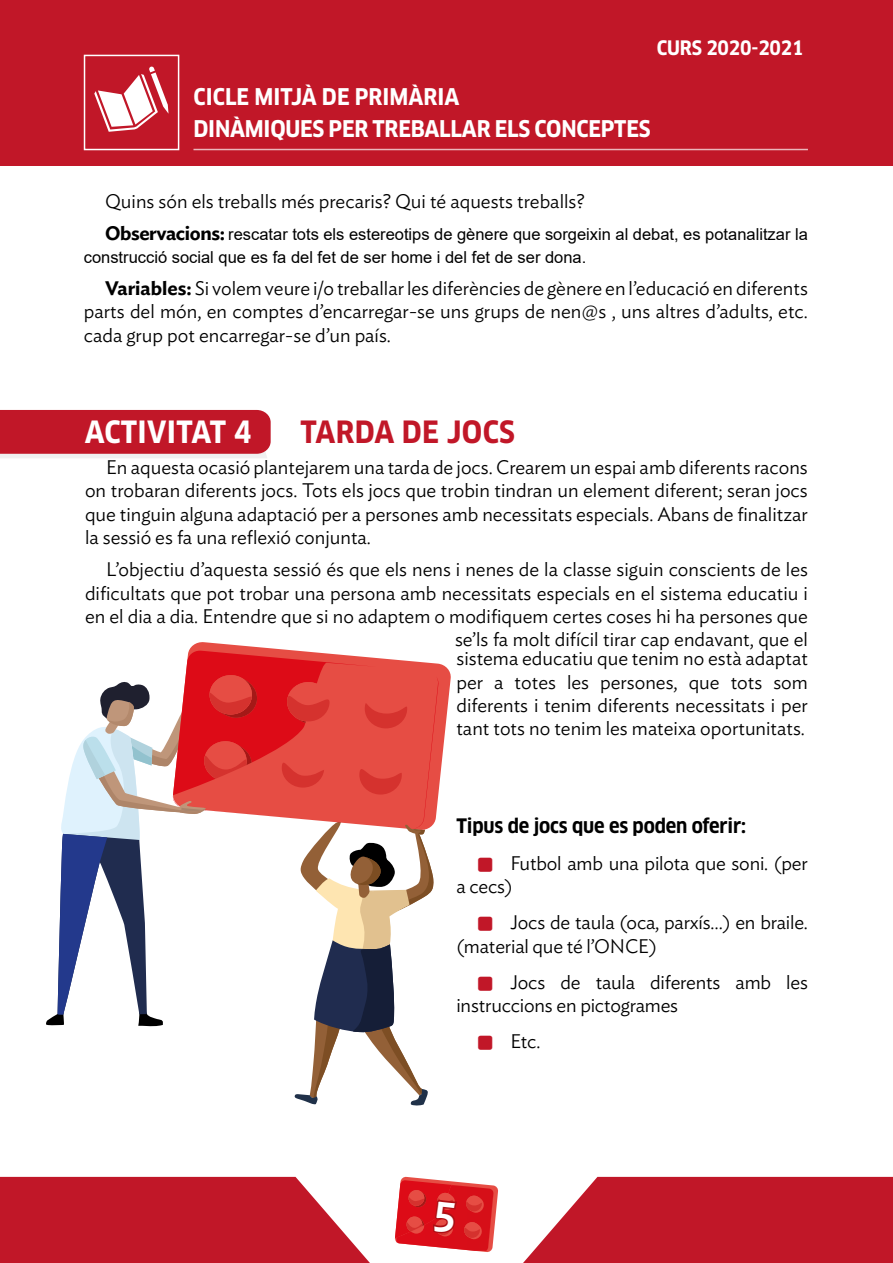
<style>
.page{position:relative;width:893px;height:1263px;background:#fff}
.page>*{position:absolute;margin:0;border:0;box-sizing:border-box;transform-origin:0 0}
.t1{font:700 30px "Clan Pro Narr";letter-spacing:.01em;color:#c11728}
.t2{font:700 30px "Clan Pro Narr";letter-spacing:.01em;color:#fff}
.t3{font:700 22.5px "Clan Pro Narr";letter-spacing:-.01em;color:#fff}
.t4{font:300 19.5px/23.4px "Ideal Sans";color:#000;text-align:justify}
.t5{font:700 19.5px "Clan Pro Narr";letter-spacing:-.01em;color:#000}
.t6{font:700 19.5px "Clan Pro Narr";letter-spacing:-.01em;color:#fff}
.t7{font:16.5px/23.4px "Arial";color:#000}
.s1{font-family:"Ideal Sans";font-weight:600;font-size:19.5px}
.s2{font-weight:600}
</style>
<div class="page">
<div style="left:1px;top:0;width:892px;height:166px;background:#c11728"></div>
<svg style="left:0;top:1177px;width:370px;height:86px;background:#c72e3d"></svg>
<svg style="left:523px;top:1177px;width:370px;height:86px;background:#c72e3d"></svg>
<svg style="left:94px;top:66px;width:75px;height:66px"></svg>
<div style="left:84px;top:55px;width:95px;height:95px;border:2px solid #fff"></div>
<hr style="left:193px;top:149px;width:615px;height:1px;background:#fff">
<svg style="left:189px;top:642px;width:262px;height:146px"></svg>
<svg style="left:187px;top:651px;width:252px;height:10px"></svg>
<svg style="left:46px;top:661px;width:393px;height:445px"></svg>
<svg style="left:0;top:410px;width:271px;height:48px;background:#c52b3b"></svg>
<svg style="left:395px;top:1176px;width:103px;height:76px;background:#e14347"></svg>
<p class="t3" style="left:194px;top:83px;width:267px">CICLE MITJÀ DE PRIMÀRIA</p>
<p class="t6" style="left:657px;top:36px;width:148px">CURS 2020-2021</p>
<p class="t3" style="left:193px;top:116px;width:459px">DINÀMIQUES PER TREBALLAR ELS CONCEPTES</p>
<p class="t4" style="left:105px;top:187px;width:481px">Quins són els treballs més precaris? Qui té aquests treballs?</p>
<p class="t7" style="left:84px;top:222px;width:726px;text-indent:21px"><span class="s1">Observacions:</span> rescatar tots els estereotips de gènere que sorgeixin al debat, es potanalitzar la construcció social que es fa del fet de ser home i del fet de ser dona.</p>
<p class="t4" style="left:84px;top:275px;width:726px;text-indent:21px"><span class="s2">Variables:</span> Si volem veure i/o treballar les diferències de gènere en l’educació en diferents parts del món, en comptes d’encarregar-se uns grups de nen@s , uns altres d’adults, etc. cada grup pot encarregar-se d’un país.</p>
<h1 class="t2" style="left:85px;top:414px;width:168px">ACTIVITAT 4</h1>
<h1 class="t1" style="left:301px;top:414px;width:216px">TARDA DE JOCS</h1>
<p class="t4" style="left:85px;top:454px;width:724px;text-indent:21px">En aquesta ocasió plantejarem una tarda de jocs. Crearem un espai amb diferents racons on trobaran diferents jocs. Tots els jocs que trobin tindran un element diferent; seran jocs que tinguin alguna adaptació per a persones amb necessitats especials. Abans de finalitzar la sessió es fa una reflexió conjunta.</p>
<p class="t4" style="left:85px;top:556px;width:724px;text-align:right">L’objectiu d’aquesta sessió és que els nens i nenes de la classe siguin conscients de les dificultats que pot trobar una persona amb necessitats especials en el sistema educatiu i en el dia a dia. Entendre que si no adaptem o modifiquem certes coses hi ha persones que se’ls fa molt difícil tirar cap endavant, que el</p>
<p class="t4" style="left:456px;top:645px;width:353px">sistema educatiu que tenim no està adaptat per a totes les persones, que tots som diferents i tenim diferents necessitats i per tant tots no tenim les mateixa oportunitats.</p>
<p class="t5" style="left:456px;top:815px;width:291px">Tipus de jocs que es poden oferir:</p>
<p class="t4" style="left:456px;top:849px;width:353px;text-indent:54px">Futbol amb una pilota que soni. (per a cecs)</p>
<p class="t4" style="left:456px;top:909px;width:353px;text-indent:54px">Jocs de taula (oca, parxís…) en braile. (material que té l’ONCE)</p>
<p class="t4" style="left:456px;top:969px;width:353px;text-indent:54px">Jocs de taula diferents amb les instruccions en pictogrames</p>
<p class="t4" style="left:510px;top:1028px;width:31px">Etc.</p>
</div>
